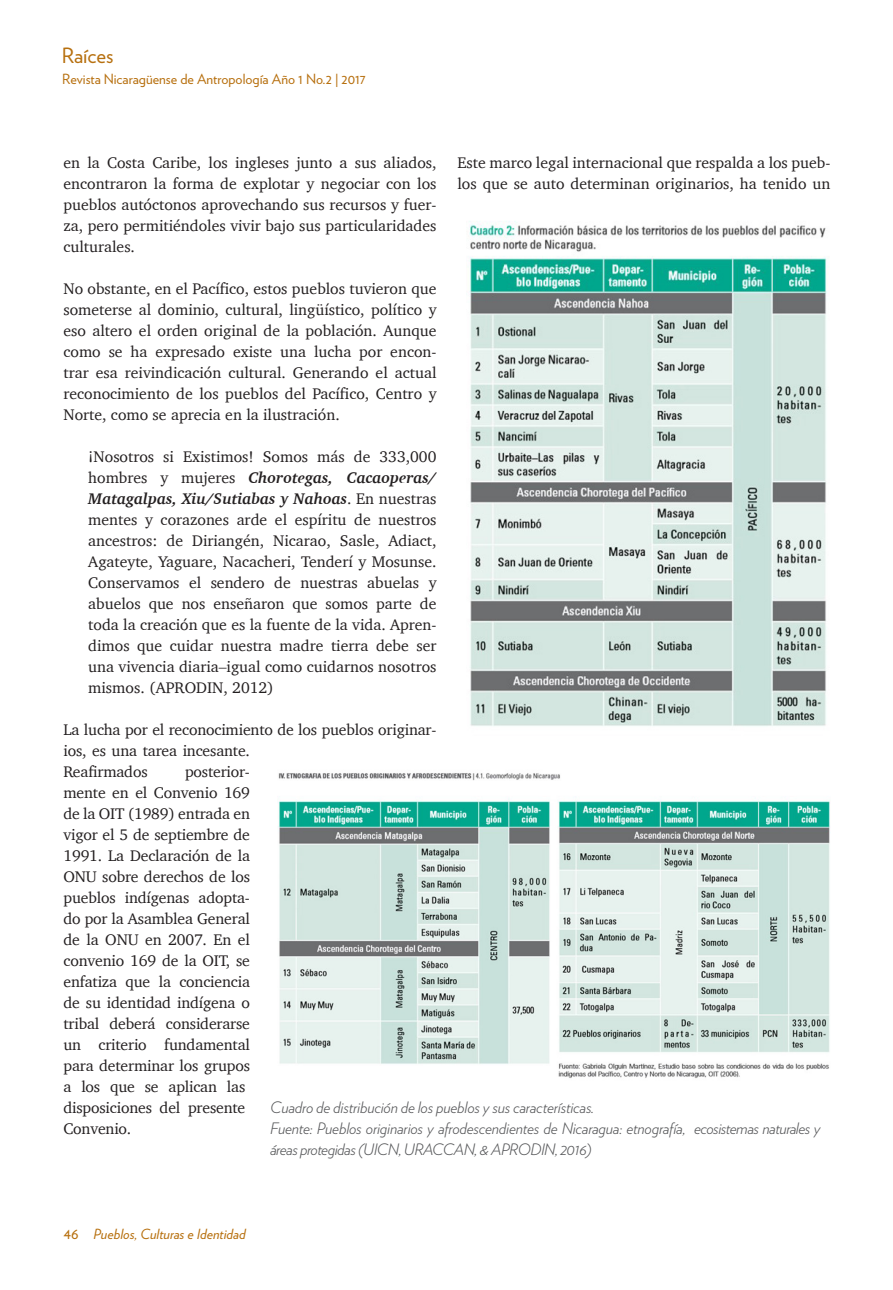
<style>
.page{position:relative;width:893px;height:1290px;background:#fff}
.page>*{position:absolute;margin:0;border:0;box-sizing:border-box;transform-origin:0 0}
.t1{font:21px "Verlag";color:#b7700f}
.t2{font:15.75px/21px "Charter";letter-spacing:-.01em;color:#231f20;text-align:justify}
.t3{font:italic 300 15.75px/21px "Verlag";letter-spacing:-.03em;color:#57585a}
.t4{font:italic 300 15.75px "Verlag";letter-spacing:-.01em;color:#57585a}
.t5{font:14px "Verlag";color:#b7700f}
.t6{font:italic 14px "Verlag";color:#b7700f}
.s1{font-weight:700;font-style:italic}
.s2{font-style:normal;font-size:15.75px}
</style>
<div class="page">
<img style="left:469px;top:221px;width:359px;height:505px">
<img style="left:278px;top:773px;width:552px;height:305px">
<h1 class="t1" style="left:62px;top:40px;width:53px">Raíces</h1>
<p class="t5" style="left:62px;top:68px;width:305px">Revista Nicaragüense de Antropología Año 1 No.2 | 2017</p>
<p class="t2" style="left:63px;top:152px;width:374px">en la Costa Caribe, los ingleses junto a sus aliados, encontraron la forma de explotar y negociar con los pueblos autóctonos aprovechando sus recursos y fuer&shy;za, pero permitiéndoles vivir bajo sus particularidades culturales.</p>
<p class="t2" style="left:63px;top:278px;width:374px">No obstante, en el Pacífico, estos pueblos tuvieron que someterse al dominio, cultural, lingüístico, político y eso altero el orden original de la población. Aunque como se ha expresado existe una lucha por encon&shy;trar esa reivindicación cultural. Generando el actual reconocimiento de los pueblos del Pacífico, Centro y Norte, como se aprecia en la ilustración.</p>
<p class="t2" style="left:88px;top:446px;width:350px">¡Nosotros si Existimos! Somos más de 333,000 hombres y mujeres <span class="s1">Chorotegas, Cacaoperas/ Matagalpas, Xiu/Sutiabas y Nahoas</span>. En nuestras mentes y corazones arde el espíritu de nuestros ancestros: de Diriangén, Nicarao, Sasle, Adiact, Agateyte, Yaguare, Nacacheri, Tenderí y Mosunse.<br>Conservamos el sendero de nuestras abuelas y abuelos que nos enseñaron que somos parte de toda la creación que es la fuente de la vida. Apren&shy;dimos que cuidar nuestra madre tierra debe ser una vivencia diaria–igual como cuidarnos nosotros mismos. (APRODIN, 2012)</p>
<p class="t2" style="left:63px;top:719px;width:374px;text-align:left">La lucha por el reconocimiento de los pueblos originar&shy;ios, es una tarea incesante.<br>Reafirmados</p>
<p class="t2" style="left:457px;top:152px;width:374px">Este marco legal internacional que respalda a los pueb&shy;los que se auto determinan originarios, ha tenido un</p>
<p class="t2" style="left:63px;top:761px;width:188px;text-align:left;text-indent:122px">posterior&shy;mente en el Convenio 169 de la OIT (1989) entrada en vigor el 5 de septiembre de<br>1991. La Declaración de la<br>ONU sobre derechos de los pueblos indígenas adopta&shy;do por la Asamblea General de la ONU en 2007. En el convenio 169 de la OIT, se enfatiza que la conciencia de su identidad indígena o tribal deberá considerarse un criterio fundamental para determinar los grupos a los que se aplican las disposiciones del presente<br>Convenio.</p>
<p class="t4" style="left:270px;top:1095px;width:325px">Cuadro de distribución de los pueblos y sus características.</p>
<p class="t3" style="left:270px;top:1117px;width:552px">Fuente: Pueblos originarios y afrodescendientes de Nicaragua: etnografía, ecosistemas naturales y áreas protegidas (UICN, URACCAN, &amp; APRODIN, 2016)</p>
<p class="t6" style="left:63px;top:1223px;width:184px"><span class="s2">46</span> Pueblos, Culturas e Identidad</p>
</div>
